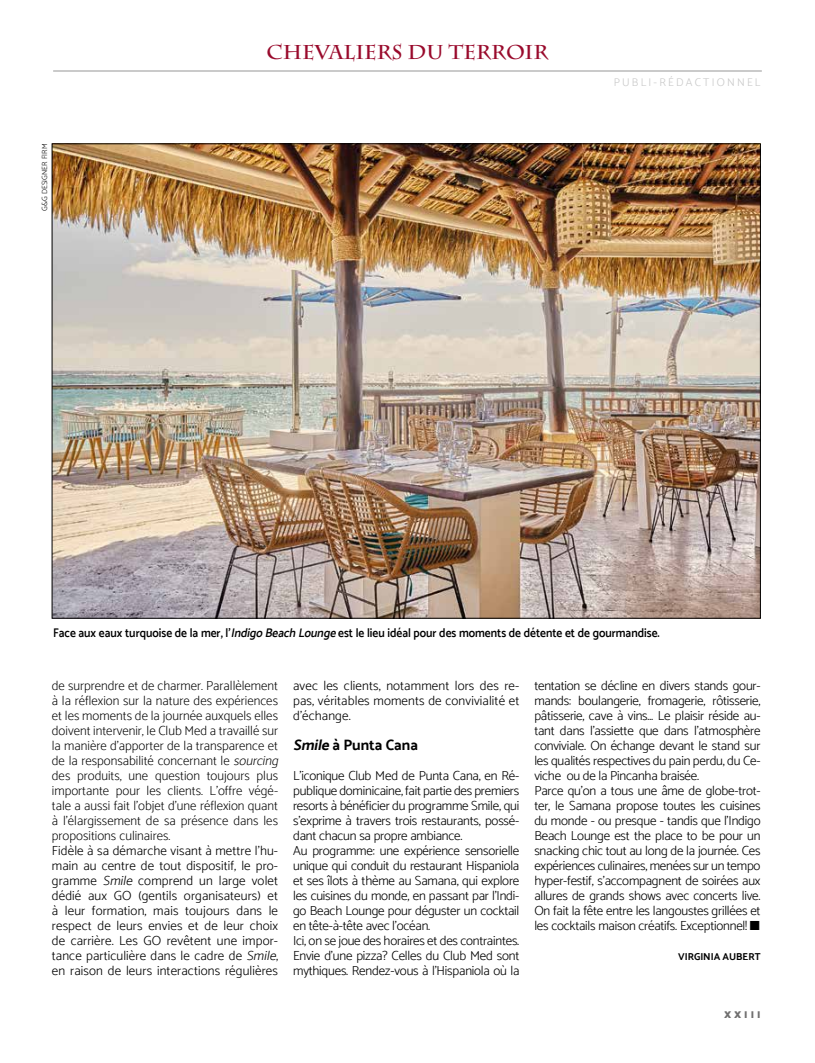
<style>
.page{position:relative;width:815px;height:1063px;background:#fff}
.page>*{position:absolute;margin:0;border:0;box-sizing:border-box;transform-origin:0 0}
.t1{font:700 20px "Charlemagne Std";color:#990a2c}
.t2{font:700 15px "Catamaran";color:#000}
.t3{font:300 13.12px/15px "Catamaran";letter-spacing:-.015em;color:#000}
.t4{font:200 13.12px/15px "Catamaran";color:#000}
.t5{font:300 13.12px/15px "Catamaran";letter-spacing:.01em;color:#000}
.t6{font:600 12.5px "Catamaran";color:#000;scale:.92 1}
.t7{font:300 11.25px "Catamaran";letter-spacing:.2em;color:#c8c8c8}
.t8{font:700 10px "Catamaran";color:#000}
.t9{font:900 10px "Catamaran";letter-spacing:.3em;color:#706f6f}
.t10{font:300 7.5px "Catamaran";letter-spacing:.01em;color:#000}
.s1{font-style:italic}
</style>
<div class="page">
<hr style="left:53px;top:71px;width:709px;height:1px;background:#979696">
<img style="left:54px;top:146px;width:705px;height:470px">
<p class="t10" style="left:40px;top:211px;width:69px;rotate:-90deg">G&amp;G DESIGNER FIRM</p>
<h1 class="t1" style="left:267px;top:41px;width:283px">CHEVALIERS DU TERROIR</h1>
<p class="t7" style="left:614px;top:75px;width:148px">PUBLI-RÉDACTIONNEL</p>
<p class="t6" style="left:53px;top:626px;width:661px">Face aux eaux turquoise de la mer, l’<span class="s1">IndigoBeachLounge</span>est le lieu idéal pour des moments de détente et de gourmandise.</p>
<p class="t4" style="left:52px;top:678px;width:232px">de surprendre et de charmer. Parallèlement à la réflexion sur la nature des expériences et les moments de la journée auxquels elles doivent intervenir, le Club Med a travaillé sur la manière d’apporter de la transparence et de la responsabilité concernant le <span class="s1">sourcing </span>des produits, une question toujours plus importante pour les clients. L’offre végé&shy;tale a aussi fait l’objet d’une réflexion quant à l’élargissement de sa présence dans les propositions culinaires.</p>
<p class="t5" style="left:52px;top:843px;width:229px">Fidèle à sa démarche visant à mettre l’hu&shy;main au centre de tout dispositif, le pro&shy;gramme <span class="s1">Smile</span> comprend un large volet dédié aux GO (gentils organisateurs) et à leur formation, mais toujours dans le respect de leurs envies et de leur choix de carrière. Les GO revêtent une impor&shy;tance particulière dans le cadre de <span class="s1">Smile</span>, en raison de leurs interactions régulières</p>
<p class="t3" style="left:293px;top:678px;width:228px;text-align:justify">avec les clients, notamment lors des re&shy;pas, véritables moments de convivialité et d’échange.</p>
<p class="t2" style="left:293px;top:736px;width:126px"><span class="s1">Smile</span>à Punta Cana</p>
<p class="t3" style="left:293px;top:768px;width:228px">L’iconique Club Med de Punta Cana, en Ré&shy;publique dominicaine, fait partie des premiers resorts à bénéficier du programme Smile, qui s’exprime à travers trois restaurants, possé&shy;dant chacun sa propre ambiance.<br>Au programme: une expérience sensorielle unique qui conduit du restaurant Hispaniola et ses îlots à thème au Samana, qui explore les cuisines du monde, en passant par l’Indi&shy;go Beach Lounge pour déguster un cocktail en tête-à-tête avec l’océan.<br>Ici, on se joue des horaires et des contraintes.<br>Envie d’une pizza? Celles du Club Med sont mythiques. Rendez-vous à l’Hispaniola où la</p>
<p class="t3" style="left:534px;top:678px;width:228px">tentation se décline en divers stands gour&shy;mands: boulangerie, fromagerie, rôtisserie, pâtisserie, cave à vins… Le plaisir réside au&shy;tant dans l’assiette que dans l’atmosphère conviviale. On échange devant le stand sur les qualités respectives du pain perdu, du Ce&shy;viche ou de la Pincanha braisée.<br>Parce qu’on a tous une âme de globe-trot&shy;ter, le Samana propose toutes les cuisines du monde - ou presque - tandis que l’Indigo Beach Lounge est the place to be pour un snacking chic tout au long de la journée. Ces expériences culinaires, menées sur un tempo hyper-festif, s’accompagnent de soirées aux allures de grands shows avec concerts live.<br>On fait la fête entre les langoustes grillées et les cocktails maison créatifs. Exceptionnel! ■</p>
<p class="t8" style="left:678px;top:951px;width:84px">VIRGINIA AUBERT</p>
<p class="t9" style="left:724px;top:1009px;width:38px">XXIII</p>
</div>
